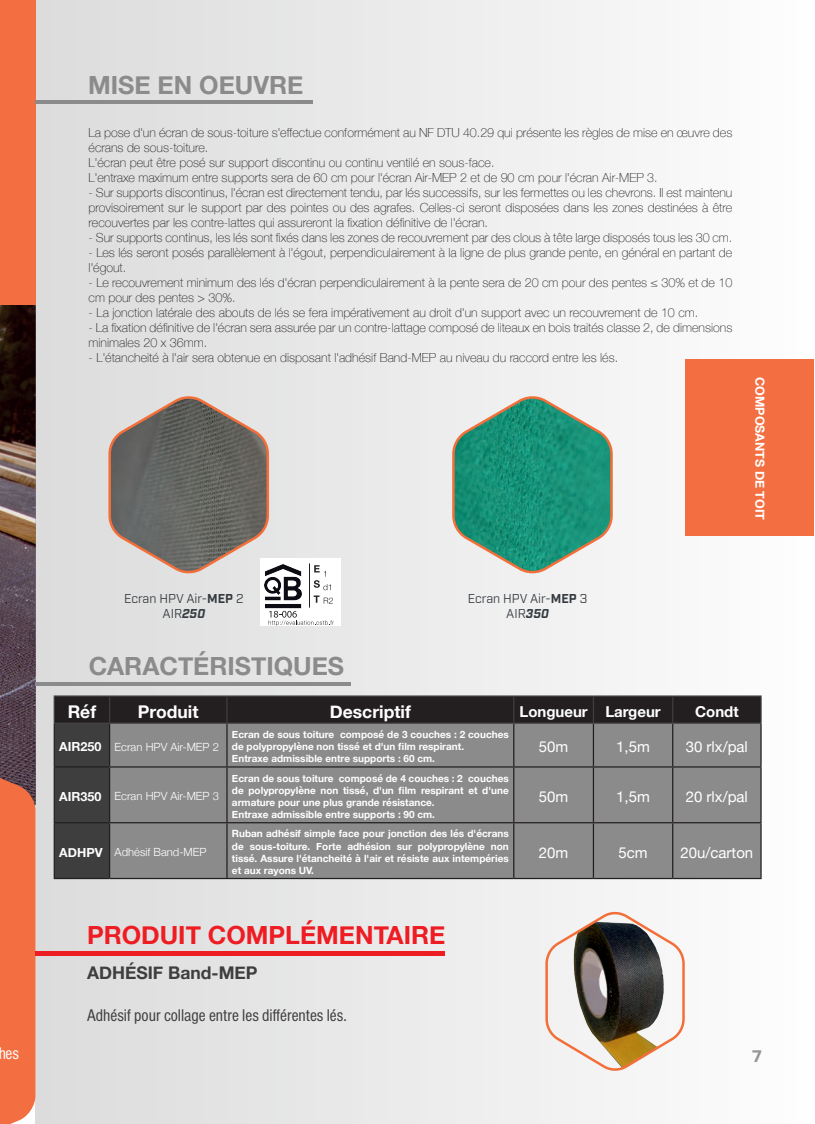
<style>
.page{position:relative;width:815px;height:1124px;background:#fff}
.page>*{position:absolute;margin:0;border:0;box-sizing:border-box;transform-origin:0 0}
.t1{font:700 25px "Helvetica Neue";color:#8b8b8c}
.t2{font:700 25px "Helvetica Neue";color:#ee1d23}
.t3{font:17.5px "Nimbus San Con";color:#3e3e3f}
.t4{font:700 17.5px "Helvetica Neue";color:#fff}
.t5{font:700 17.5px "Helvetica Neue";color:#3e3e3f}
.t6{font:17.5px "Nimbus San Con";color:#fff}
.t7{font:700 17.5px "Proxima Nova";color:#939598}
.t8{font:15px "Helvetica Neue";color:#fff}
.t9{font:700 15px "Helvetica Neue";color:#fff}
.t10{font:100 12.5px/15px "Helvetica Neue";color:#231f20}
.t11{font:12.5px/15px "Industry";color:#363b40;text-align:center}
.t12{font:700 12.5px "Helvetica Neue";color:#fff}
.t13{font:300 11.25px "Helvetica Neue";color:#fff}
.t14{font:700 10px/12px "Helvetica Neue";color:#fff}
.s1{font-weight:700}
.s2{font-weight:700;font-style:italic}
.s3{font-weight:700;font-size:12.5px}
</style>
<div class="page">
<img style="left:0;top:305px;width:35px;height:330px">
<div style="left:35px;top:0;width:780px;height:1123px;background:linear-gradient(to right,#dbdbdc,#fdfdfd)"></div>
<svg style="left:0;top:635px;width:35px;height:488px;background:#c16247"></svg>
<div style="left:0;top:0;width:35px;height:139px;background:#f36f42"></div>
<div style="left:0;top:133px;width:35px;height:172px;background:#f36f42"></div>
<hr style="left:35px;top:100px;width:278px;height:4px;background:#8b8b8c">
<hr style="left:35px;top:682px;width:316px;height:4px;background:#8b8b8c">
<hr style="left:760px;top:723px;width:2px;height:43px;background:#231f20">
<hr style="left:673px;top:766px;width:89px;height:1px;background:#231f20">
<hr style="left:760px;top:767px;width:2px;height:55px;background:#231f20">
<hr style="left:673px;top:822px;width:89px;height:1px;background:#231f20">
<hr style="left:760px;top:823px;width:2px;height:54px;background:#231f20">
<hr style="left:54px;top:877px;width:56px;height:2px;background:#231f20">
<hr style="left:110px;top:877px;width:117px;height:2px;background:#231f20">
<hr style="left:227px;top:877px;width:287px;height:2px;background:#231f20">
<hr style="left:514px;top:877px;width:79px;height:2px;background:#231f20">
<hr style="left:593px;top:877px;width:80px;height:2px;background:#231f20">
<hr style="left:673px;top:877px;width:89px;height:2px;background:#231f20">
<hr style="left:54px;top:695px;width:56px;height:1px;background:#3e3e3f">
<hr style="left:110px;top:695px;width:117px;height:1px;background:#3e3e3f">
<hr style="left:227px;top:695px;width:287px;height:1px;background:#3e3e3f">
<hr style="left:514px;top:695px;width:79px;height:1px;background:#3e3e3f">
<hr style="left:593px;top:695px;width:80px;height:1px;background:#3e3e3f">
<hr style="left:673px;top:695px;width:89px;height:1px;background:#3e3e3f">
<svg style="left:54px;top:696px;width:707px;height:182px;background:#747374"></svg>
<hr style="left:760px;top:696px;width:2px;height:26px;background:#3e3e3f">
<hr style="left:54px;top:722px;width:56px;height:1px;background:#3e3e3f">
<hr style="left:110px;top:722px;width:117px;height:1px;background:#3e3e3f">
<hr style="left:227px;top:722px;width:287px;height:1px;background:#3e3e3f">
<hr style="left:514px;top:722px;width:79px;height:1px;background:#3e3e3f">
<hr style="left:593px;top:722px;width:80px;height:1px;background:#3e3e3f">
<hr style="left:673px;top:722px;width:89px;height:1px;background:#3e3e3f">
<div style="left:35px;top:950px;width:410px;height:5px;background:#ee1d23"></div>
<div style="left:685px;top:359px;width:129px;height:176px;background:#f36f42"></div>
<svg style="left:544px;top:908px;width:142px;height:165px"></svg>
<svg style="left:107px;top:393px;width:163px;height:183px;background:#8a8480"></svg>
<svg style="left:451px;top:393px;width:163px;height:183px"></svg>
<div style="left:260px;top:558px;width:81px;height:67px;background:#fff"></div>
<img style="left:264px;top:564px;width:38px;height:45px">
<hr style="left:309px;top:563px;width:1px;height:44px;background:#231f20">
<svg style="left:314px;top:565px;width:19px;height:38px"></svg>
<svg style="left:269px;top:610px;width:65px;height:15px"></svg>
<h1 class="t1" style="left:88px;top:66px;width:217px">MISE EN OEUVRE</h1>
<p class="t10" style="left:89px;top:124px;width:645px">La pose d'un écran de sous-toiture s'effectue conformément au NF DTU 40.29 qui présente les règles de mise en œuvre des écrans de sous-toiture.<br>L'écran peut être posé sur support discontinu ou continu ventilé en sous-face.<br>L'entraxe maximum entre supports sera de 60 cm pour l'écran Air-MEP 2 et de 90 cm pour l'écran Air-MEP 3.</p>
<p class="t10" style="left:89px;top:184px;width:645px;text-align:justify">- Sur supports discontinus, l'écran est directement tendu, par lés successifs, sur les fermettes ou les chevrons. Il est maintenu provisoirement sur le support par des pointes ou des agrafes. Celles-ci seront disposées dans les zones destinées à être recouvertes par les contre-lattes qui assureront la fixation définitive de l'écran.</p>
<p class="t10" style="left:89px;top:229px;width:645px">- Sur supports continus, les lés sont fixés dans les zones de recouvrement par des clous à tête large disposés tous les 30 cm.</p>
<p class="t10" style="left:89px;top:244px;width:645px">- Les lés seront posés parallèlement à l'égout, perpendiculairement à la ligne de plus grande pente, en général en partant de l'égout.</p>
<p class="t10" style="left:89px;top:274px;width:645px">- Le recouvrement minimum des lés d'écran perpendiculairement à la pente sera de 20 cm pour des pentes ≤ 30% et de 10 cm pour des pentes &gt; 30%.</p>
<p class="t10" style="left:89px;top:304px;width:611px">- La jonction latérale des abouts de lés se fera impérativement au droit d'un support avec un recouvrement de 10 cm.</p>
<p class="t10" style="left:89px;top:319px;width:645px">- La fixation définitive de l'écran sera assurée par un contre-lattage composé de liteaux en bois traités classe 2, de dimensions minimales 20 x 36mm.</p>
<p class="t10" style="left:89px;top:349px;width:531px">- L'étancheité à l'air sera obtenue en disposant l'adhésif Band-MEP au niveau du raccord entre les lés.</p>
<p class="t12" style="left:770px;top:377px;width:145px;rotate:90deg">COMPOSANTS DE TOIT</p>
<p class="t11" style="left:124px;top:591px;width:121px">Ecran HPV Air-<span class="s1">MEP</span> 2<br>AIR<span class="s2">250</span></p>
<p class="t11" style="left:468px;top:591px;width:121px">Ecran HPV Air-<span class="s1">MEP</span> 3<br>AIR<span class="s2">350</span></p>
<h1 class="t1" style="left:89px;top:646px;width:257px">CARACTÉRISTIQUES</h1>
<h2 class="t4" style="left:68px;top:698px;width:30px">Réf</h2>
<h2 class="t4" style="left:138px;top:698px;width:62px">Produit</h2>
<h2 class="t4" style="left:330px;top:698px;width:82px">Descriptif</h2>
<p class="t9" style="left:519px;top:699px;width:143px">Longueur Largeur</p>
<p class="t9" style="left:695px;top:699px;width:45px">Condt</p>
<p class="t13" style="left:59px;top:737px;width:161px"><span class="s3">AIR250</span> Ecran HPV Air-MEP 2</p>
<p class="t14" style="left:232px;top:728px;width:278px">Ecran de sous toiture composé de 3 couches : 2 couches de polypropylène non tissé et d'un film respirant.<br>Entraxe admissible entre supports : 60 cm.</p>
<p class="t8" style="left:539px;top:736px;width:31px">50m</p>
<p class="t8" style="left:616px;top:736px;width:35px">1,5m</p>
<p class="t8" style="left:686px;top:736px;width:64px">30 rlx/pal</p>
<p class="t13" style="left:59px;top:787px;width:161px"><span class="s3">AIR350</span> Ecran HPV Air-MEP 3</p>
<p class="t14" style="left:232px;top:772px;width:278px">Ecran de sous toiture composé de 4 couches : 2 couches de polypropylène non tissé, d'un film respirant et d'une armature pour une plus grande résistance.<br>Entraxe admissible entre supports : 90 cm.</p>
<p class="t8" style="left:539px;top:785px;width:31px">50m</p>
<p class="t8" style="left:616px;top:785px;width:35px">1,5m</p>
<p class="t8" style="left:686px;top:785px;width:64px">20 rlx/pal</p>
<p class="t13" style="left:59px;top:842px;width:149px"><span class="s3">ADHPV</span> Adhésif Band-MEP</p>
<p class="t14" style="left:232px;top:828px;width:278px;text-align:justify">Ruban adhésif simple face pour jonction des lés d'écrans de sous-toiture. Forte adhésion sur polypropylène non tissé. Assure l'étancheité à l'air et résiste aux intempéries et aux rayons UV.</p>
<h1 class="t2" style="left:87px;top:915px;width:360px">PRODUIT COMPLÉMENTAIRE</h1>
<h2 class="t5" style="left:87px;top:959px;width:172px">ADHÉSIF Band-MEP</h2>
<h2 class="t3" style="left:87px;top:1005px;width:261px">Adhésif pour collage entre les différentes lés.</h2>
<p class="t8" style="left:539px;top:841px;width:31px">20m</p>
<p class="t8" style="left:618px;top:841px;width:31px">5cm</p>
<p class="t8" style="left:680px;top:841px;width:74px">20u/carton</p>
<h2 class="t6" style="left:-2px;top:1043px;width:22px">hes</h2>
<h2 class="t7" style="left:752px;top:1045px;width:11px">7</h2>
</div>
